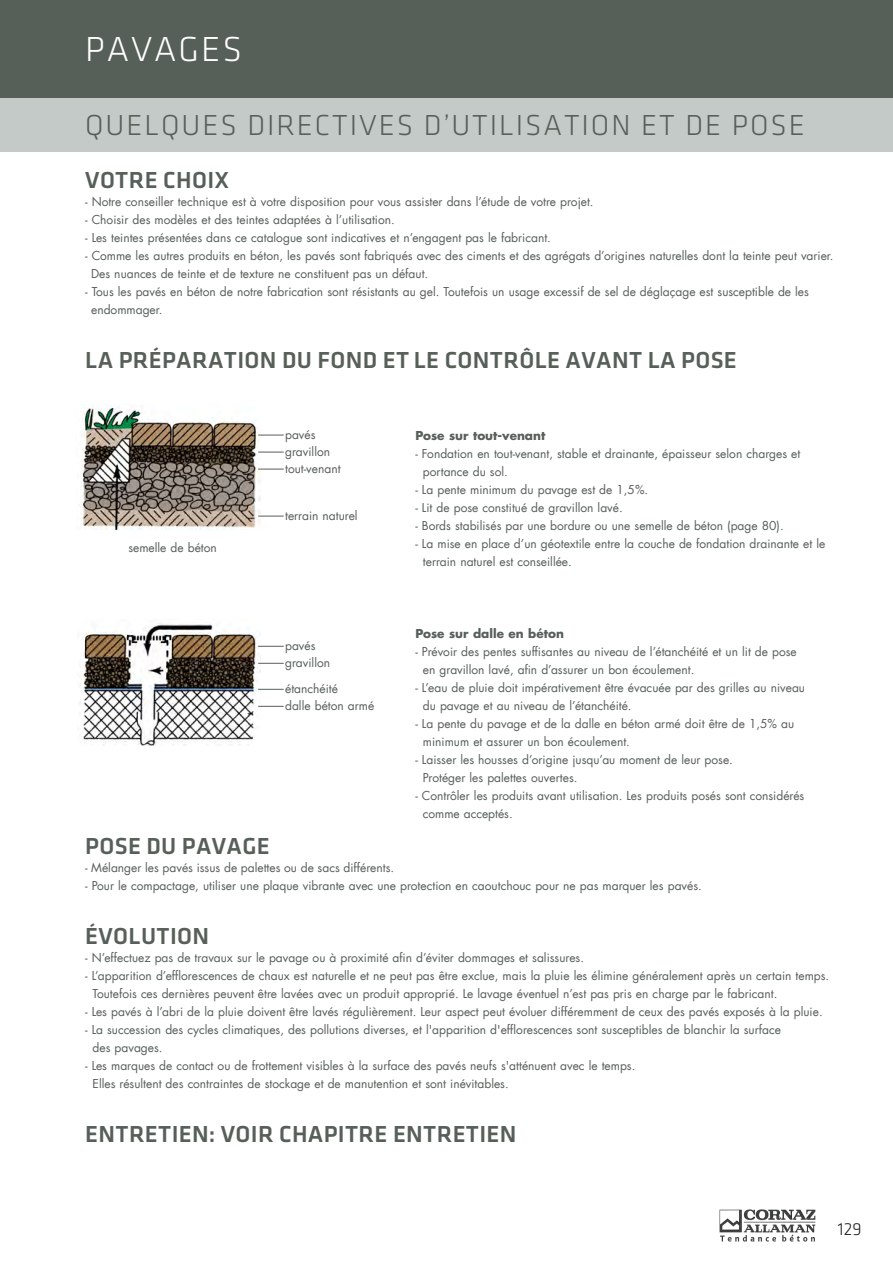
<style>
.page{position:relative;width:893px;height:1263px;background:#fff}
.page>*{position:absolute;margin:0;border:0;box-sizing:border-box;transform-origin:0 0}
.t1{font:300 36px "Klavika";letter-spacing:.055em;color:#fff}
.t2{font:300 30px "Klavika";letter-spacing:.065em;color:#575f59}
.t3{font:500 24px "Klavika";letter-spacing:.015em;color:#575f59}
.t4{font:300 18px "Klavika";color:#231f20}
.t5{font:12px/18px "Futura Com";color:#575f59}
.t6{font:700 12px "Futura Com";color:#575f59}
</style>
<div class="page">
<img style="left:719px;top:1209px;width:96px;height:32px">
<div style="left:0;top:98px;width:893px;height:54px;background:#c4cac7"></div>
<div style="left:0;top:0;width:893px;height:98px;background:#575f59"></div>
<img style="left:79px;top:406px;width:184px;height:124px">
<img style="left:79px;top:624px;width:181px;height:122px">
<svg style="left:258px;top:435px;width:26px;height:1px"></svg>
<svg style="left:258px;top:452px;width:26px;height:1px"></svg>
<svg style="left:258px;top:469px;width:26px;height:1px"></svg>
<svg style="left:258px;top:516px;width:26px;height:1px"></svg>
<svg style="left:258px;top:646px;width:26px;height:1px"></svg>
<svg style="left:258px;top:663px;width:26px;height:1px"></svg>
<svg style="left:258px;top:689px;width:26px;height:1px"></svg>
<svg style="left:258px;top:706px;width:26px;height:1px"></svg>
<h1 class="t1" style="left:85px;top:31px;width:158px">PAVAGES</h1>
<h2 class="t2" style="left:85px;top:110px;width:721px">QUELQUES DIRECTIVES D’UTILISATION ET DE POSE</h2>
<h3 class="t3" style="left:85px;top:167px;width:145px">VOTRE CHOIX</h3>
<p class="t5" style="left:85px;top:193px;width:510px">- Notre conseiller technique est à votre disposition pour vous assister dans l’étude de votre projet.</p>
<p class="t5" style="left:85px;top:211px;width:311px">- Choisir des modèles et des teintes adaptées à l’utilisation.</p>
<p class="t5" style="left:85px;top:229px;width:467px">- Les teintes présentées dans ce catalogue sont indicatives et n’engagent pas le fabricant.</p>
<p class="t5" style="left:91px;top:247px;width:744px;text-indent:-6px">- Comme les autres produits en béton, les pavés sont fabriqués avec des ciments et des agrégats d’origines naturelles dont la teinte peut varier.<br>Des nuances de teinte et de texture ne constituent pas un défaut.</p>
<p class="t5" style="left:91px;top:283px;width:719px;text-indent:-6px">- Tous les pavés en béton de notre fabrication sont résistants au gel. Toutefois un usage excessif de sel de déglaçage est susceptible de les endommager.</p>
<h3 class="t3" style="left:85px;top:347px;width:653px">LA PRÉPARATION DU FOND ET LE CONTRÔLE AVANT LA POSE</h3>
<p class="t5" style="left:128px;top:539px;width:90px">semelle de béton</p>
<p class="t5" style="left:285px;top:427px;width:57px;line-height:17px">pavés gravillon tout-venant</p>
<p class="t5" style="left:285px;top:507px;width:74px">terrain naturel</p>
<p class="t5" style="left:285px;top:638px;width:46px;line-height:17px">pavés gravillon</p>
<p class="t5" style="left:285px;top:681px;width:91px;line-height:17px">étanchéité<br>dalle béton armé</p>
<h3 class="t3" style="left:85px;top:833px;width:186px">POSE DU PAVAGE</h3>
<p class="t6" style="left:415px;top:430px;width:132px">Pose sur tout-venant</p>
<p class="t5" style="left:423px;top:445px;width:379px;text-indent:-8px">- Fondation en tout-venant, stable et drainante, épaisseur selon charges et portance du sol.</p>
<p class="t5" style="left:415px;top:481px;width:234px">- La pente minimum du pavage est de 1,5%.</p>
<p class="t5" style="left:415px;top:499px;width:209px">- Lit de pose constitué de gravillon lavé.</p>
<p class="t5" style="left:415px;top:517px;width:370px">- Bords stabilisés par une bordure ou une semelle de béton (page 80).</p>
<p class="t5" style="left:423px;top:535px;width:404px;text-indent:-8px">- La mise en place d’un géotextile entre la couche de fondation drainante et le terrain naturel est conseillée.</p>
<p class="t6" style="left:415px;top:628px;width:150px">Pose sur dalle en béton</p>
<p class="t5" style="left:423px;top:643px;width:375px;text-indent:-8px">- Prévoir des pentes suffisantes au niveau de l’étanchéité et un lit de pose en gravillon lavé, afin d’assurer un bon écoulement.</p>
<p class="t5" style="left:423px;top:679px;width:384px;text-indent:-8px">- L’eau de pluie doit impérativement être évacuée par des grilles au niveau du pavage et au niveau de l’étanchéité.</p>
<p class="t5" style="left:423px;top:715px;width:373px;text-indent:-8px">- La pente du pavage et de la dalle en béton armé doit être de 1,5% au minimum et assurer un bon écoulement.</p>
<p class="t5" style="left:423px;top:751px;width:312px;text-indent:-8px">- Laisser les housses d’origine jusqu’au moment de leur pose.<br>Protéger les palettes ouvertes.</p>
<p class="t5" style="left:423px;top:787px;width:383px;text-indent:-8px">- Contrôler les produits avant utilisation. Les produits posés sont considérés comme acceptés.</p>
<p class="t5" style="left:85px;top:859px;width:311px">- Mélanger les pavés issus de palettes ou de sacs différents.</p>
<p class="t5" style="left:85px;top:877px;width:618px">- Pour le compactage, utiliser une plaque vibrante avec une protection en caoutchouc pour ne pas marquer les pavés.</p>
<h3 class="t3" style="left:85px;top:923px;width:125px">ÉVOLUTION</h3>
<p class="t5" style="left:85px;top:949px;width:500px">- N’effectuez pas de travaux sur le pavage ou à proximité afin d’éviter dommages et salissures.</p>
<p class="t5" style="left:93px;top:967px;width:738px;text-indent:-8px">- L’apparition d’efflorescences de chaux est naturelle et ne peut pas être exclue, mais la pluie les élimine généralement après un certain temps.<br>Toutefois ces dernières peuvent être lavées avec un produit approprié. Le lavage éventuel n’est pas pris en charge par le fabricant.</p>
<p class="t5" style="left:85px;top:1003px;width:739px">- Les pavés à l’abri de la pluie doivent être lavés régulièrement. Leur aspect peut évoluer différemment de ceux des pavés exposés à la pluie.</p>
<p class="t5" style="left:93px;top:1021px;width:690px;text-indent:-8px">- La succession des cycles climatiques, des pollutions diverses, et l'apparition d'efflorescences sont susceptibles de blanchir la surface des pavages.</p>
<p class="t5" style="left:93px;top:1057px;width:544px;text-indent:-8px">- Les marques de contact ou de frottement visibles à la surface des pavés neufs s'atténuent avec le temps.<br>Elles résultent des contraintes de stockage et de manutention et sont inévitables.</p>
<h3 class="t3" style="left:85px;top:1121px;width:433px">ENTRETIEN: VOIR CHAPITRE ENTRETIEN</h3>
<h3 class="t4" style="left:838px;top:1219px;width:25px">129</h3>
</div>
